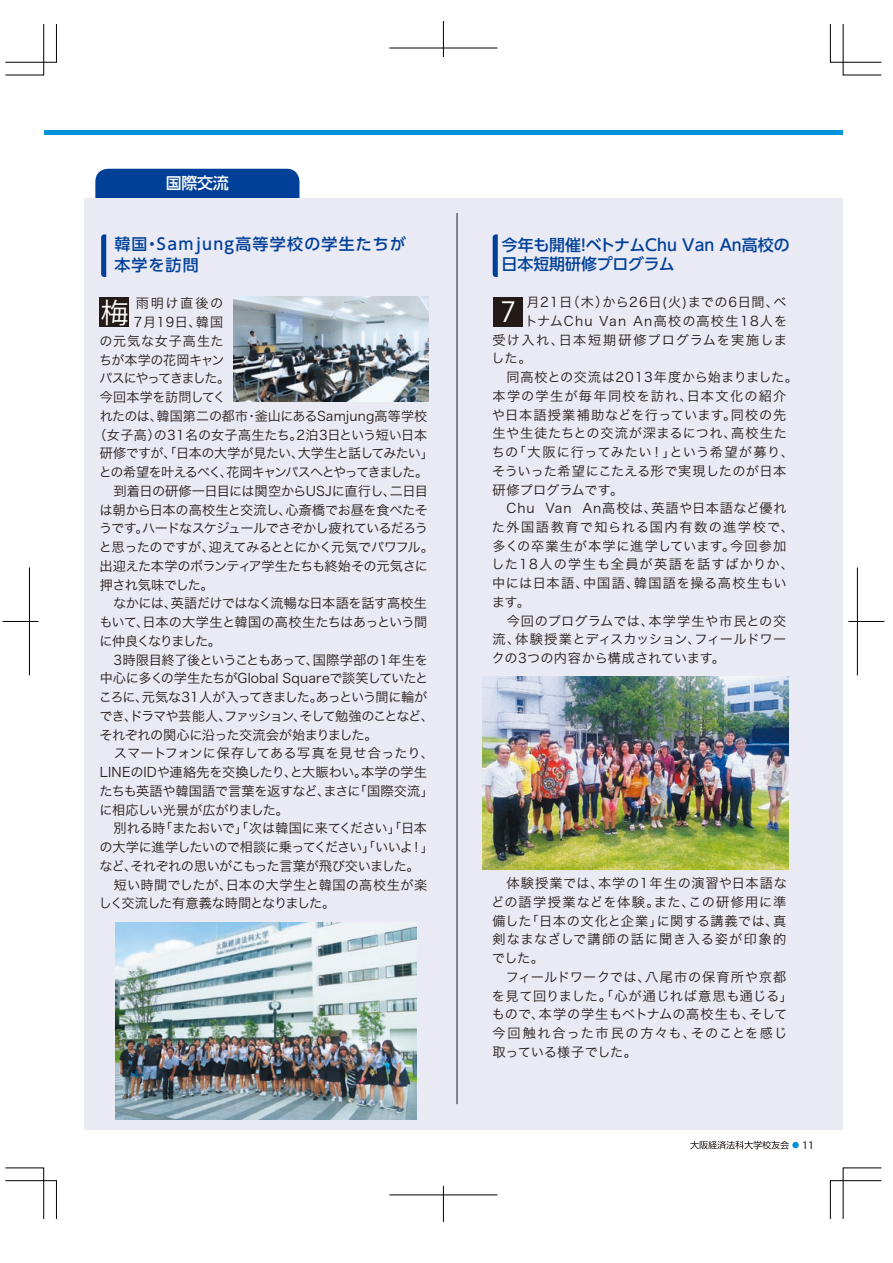
<style>
.page{position:relative;width:893px;height:1263px;background:#fff}
.page>*{position:absolute;margin:0;border:0;box-sizing:border-box;transform-origin:0 0}
.t1{font:27.6px "Koz Go Pro";color:#fff}
.t2{font:500 15.9px/19.2px "UD Shin Go Pro";color:#004098}
.t3{font:500 15.9px/21px "UD Shin Go Pro";letter-spacing:.08em;color:#004098}
.t4{font:500 15.9px "UD Shin Go Pro";color:#fff}
.t5{font:13.2px/18.8px "Hira Kaku Pro W3";letter-spacing:.055em;color:#231916;scale:1.2 1}
.t6{font:13.2px/18.8px "Hira Kaku Pro W3";letter-spacing:.045em;color:#231916}
.t7{font:13.2px "Hira Kaku Pro W3";color:#231916}
.t8{font:13.2px "Hira Kaku Pro W3";letter-spacing:-.02em;color:#231916}
.t9{font:13.2px "Hira Kaku Pro W3";letter-spacing:-.035em;color:#231916}
.t10{font:13.2px "Hira Kaku Pro W3";letter-spacing:-.03em;color:#231916}
.t11{font:13.2px "Hira Kaku Pro W3";letter-spacing:-.04em;color:#231916}
.t12{font:13.2px "Hira Kaku Pro W3";letter-spacing:-.065em;color:#231916}
.t13{font:13.2px "Hira Kaku Pro W3";letter-spacing:-.105em;color:#231916}
.t14{font:13.2px "Hira Kaku Pro W3";letter-spacing:-.1em;color:#231916}
.t15{font:13.2px "Hira Kaku Pro W3";letter-spacing:-.055em;color:#231916}
.t16{font:13.2px "Hira Kaku Pro W3";letter-spacing:-.025em;color:#231916}
.t17{font:13.2px "Hira Kaku Pro W3";letter-spacing:-.045em;color:#231916}
.t18{font:13.2px "Hira Kaku Pro W3";letter-spacing:-.08em;color:#231916}
.t19{font:13.2px "Hira Kaku Pro W3";color:#231916;scale:1.2 1}
.t20{font:13.2px "Hira Kaku Pro W3";letter-spacing:.065em;color:#231916}
.t21{font:11.7px "Myriad Pro";color:#231916}
</style>
<div class="page">
<svg style="left:5px;top:1167px;width:52px;height:52px"></svg>
<svg style="left:5px;top:24px;width:52px;height:51px"></svg>
<svg style="left:830px;top:24px;width:52px;height:51px"></svg>
<svg style="left:830px;top:1167px;width:52px;height:52px"></svg>
<hr style="left:2px;top:621px;width:36px;height:1px;background:#000">
<hr style="left:29px;top:567px;width:1px;height:108px;background:#000">
<hr style="left:848px;top:621px;width:36px;height:1px;background:#000">
<hr style="left:857px;top:567px;width:1px;height:108px;background:#000">
<hr style="left:389px;top:48px;width:108px;height:1px;background:#000">
<hr style="left:443px;top:21px;width:1px;height:36px;background:#000">
<hr style="left:389px;top:1195px;width:108px;height:1px;background:#000">
<hr style="left:443px;top:1186px;width:1px;height:36px;background:#000">
<div style="left:95px;top:169px;width:204px;height:46px;background:#004098;border-radius:13px"></div>
<div style="left:84px;top:198px;width:759px;height:932px;background:#eaeaf5"></div>
<img style="left:233px;top:296px;width:195px;height:106px">
<div style="left:44px;top:130px;width:799px;height:5px;background:#0092d8"></div>
<svg style="left:101px;top:234px;width:5px;height:43px"></svg>
<svg style="left:493px;top:234px;width:5px;height:43px"></svg>
<hr style="left:457px;top:213px;width:1px;height:891px;background:#231916">
<div style="left:792px;top:1142px;width:7px;height:6px;background:#0092d8;border-radius:50%"></div>
<svg style="left:690px;top:1141px;width:99px;height:8px"></svg>
<div style="left:99px;top:297px;width:30px;height:30px;background:#231916"></div>
<div style="left:493px;top:297px;width:29px;height:30px;background:#231916"></div>
<img style="left:115px;top:923px;width:301px;height:197px">
<img style="left:483px;top:677px;width:305px;height:193px">
<p class="t4" style="left:166px;top:170px;width:65px">国際交流</p>
<p class="t3" style="left:114px;top:233px;width:293px">韓国・Samjung高等学校の学生たちが本学を訪問</p>
<p class="t2" style="left:502px;top:234px;width:290px">今年も開催！ベトナムChu Van An高校の日本短期研修プログラム</p>
<p class="t5" style="left:491px;top:292px;width:257px">　　月21日（木）から26日(火)までの6日間、ベ　　トナムChu Van An高校の高校生18人を受け入れ、日本短期研修プログラムを実施しました。<br>　同高校との交流は2013年度から始まりました。本学の学生が毎年同校を訪れ、日本文化の紹介や日本語授業補助などを行っています。同校の先生や生徒たちとの交流が深まるにつれ、高校生たちの「大阪に行ってみたい！」という希望が募り、そういった希望にこたえる形で実現したのが日本研修プログラムです。<br>　Chu Van An高校は、英語や日本語など優れた外国語教育で知られる国内有数の進学校で、多くの卒業生が本学に進学しています。今回参加した18人の学生も全員が英語を話すばかりか、中には日本語、中国語、韓国語を操る高校生もいます。<br>　今回のプログラムでは、本学学生や市民との交流、体験授業とディスカッション、フィールドワークの3つの内容から構成されています。</p>
<p class="t19" style="left:100px;top:292px;width:104px">　　雨明け直後の</p>
<p class="t19" style="left:100px;top:310px;width:104px">　　7月19日、韓国</p>
<p class="t20" style="left:100px;top:329px;width:126px">の元気な女子高生た</p>
<p class="t8" style="left:99px;top:348px;width:127px">ちが本学の花岡キャン</p>
<p class="t13" style="left:100px;top:367px;width:132px">パスにやってきました。</p>
<p class="t8" style="left:100px;top:385px;width:127px">今回本学を訪問してく</p>
<p class="t7" style="left:100px;top:404px;width:329px">れたのは、韓国第二の都市・釜山にあるSamjung高等学校</p>
<p class="t7" style="left:93px;top:423px;width:335px">（女子高）の31名の女子高生たち。2泊3日という短い日本</p>
<p class="t9" style="left:100px;top:442px;width:335px">研修ですが、「日本の大学が見たい、大学生と話してみたい」</p>
<p class="t13" style="left:99px;top:460px;width:331px">との希望を叶えるべく、花岡キャンパスへとやってきました。</p>
<p class="t10" style="left:100px;top:479px;width:329px">　到着日の研修一日目には関空からUSJに直行し、二日目</p>
<p class="t8" style="left:100px;top:498px;width:330px">は朝から日本の高校生と交流し、心斎橋でお昼を食べたそ</p>
<p class="t12" style="left:99px;top:517px;width:331px">うです。ハードなスケジュールでさぞかし疲れているだろう</p>
<p class="t11" style="left:99px;top:535px;width:337px">と思ったのですが、迎えてみるととにかく元気でパワフル。</p>
<p class="t9" style="left:100px;top:554px;width:330px">出迎えた本学のボランティア学生たちも終始その元気さに</p>
<p class="t17" style="left:100px;top:573px;width:115px">押され気味でした。</p>
<p class="t10" style="left:100px;top:592px;width:329px">　なかには、英語だけではなく流暢な日本語を話す高校生</p>
<p class="t10" style="left:99px;top:610px;width:329px">もいて、日本の大学生と韓国の高校生たちはあっという間</p>
<p class="t13" style="left:100px;top:629px;width:123px">に仲良くなりました。</p>
<p class="t16" style="left:100px;top:648px;width:329px">　3時限目終了後ということもあって、国際学部の1年生を</p>
<p class="t8" style="left:100px;top:667px;width:330px">中心に多くの学生たちがGlobal Squareで談笑していたと</p>
<p class="t12" style="left:99px;top:685px;width:330px">ころに、元気な31人が入ってきました。あっという間に輪が</p>
<p class="t14" style="left:99px;top:704px;width:336px">でき、ドラマや芸能人、ファッション、そして勉強のことなど、</p>
<p class="t11" style="left:100px;top:723px;width:280px">それぞれの関心に沿った交流会が始まりました。</p>
<p class="t7" style="left:100px;top:742px;width:336px">　スマートフォンに保存してある写真を見せ合ったり、</p>
<p class="t7" style="left:100px;top:760px;width:329px">LINEのIDや連絡先を交換したり、と大賑わい。本学の学生</p>
<p class="t8" style="left:99px;top:779px;width:336px">たちも英語や韓国語で言葉を返すなど、まさに「国際交流」</p>
<p class="t17" style="left:100px;top:798px;width:191px">に相応しい光景が広がりました。</p>
<p class="t9" style="left:100px;top:817px;width:329px">　別れる時「またおいで」「次は韓国に来てください」「日本</p>
<p class="t15" style="left:100px;top:835px;width:336px">の大学に進学したいので相談に乗ってください」「いいよ！」</p>
<p class="t11" style="left:100px;top:854px;width:322px">など、それぞれの思いがこもった言葉が飛び交いました。</p>
<p class="t7" style="left:100px;top:873px;width:329px">　短い時間でしたが、日本の大学生と韓国の高校生が楽</p>
<p class="t18" style="left:99px;top:892px;width:238px">しく交流した有意義な時間となりました。</p>
<p class="t1" style="left:101px;top:295px;width:29px">梅</p>
<p class="t1" style="left:500px;top:294px;width:17px">7</p>
<p class="t6" style="left:491px;top:873px;width:303px">　体験授業では、本学の1年生の演習や日本語などの語学授業などを体験。また、この研修用に準備した「日本の文化と企業」に関する講義では、真剣なまなざしで講師の話に聞き入る姿が印象的でした。<br>　フィールドワークでは、八尾市の保育所や京都を見て回りました。「心が通じれば意思も通じる」もので、本学の学生もベトナムの高校生も、そして今回触れ合った市民の方々も、そのことを感じ取っている様子でした。</p>
<p class="t21" style="left:802px;top:1138px;width:13px">11</p>
</div>
